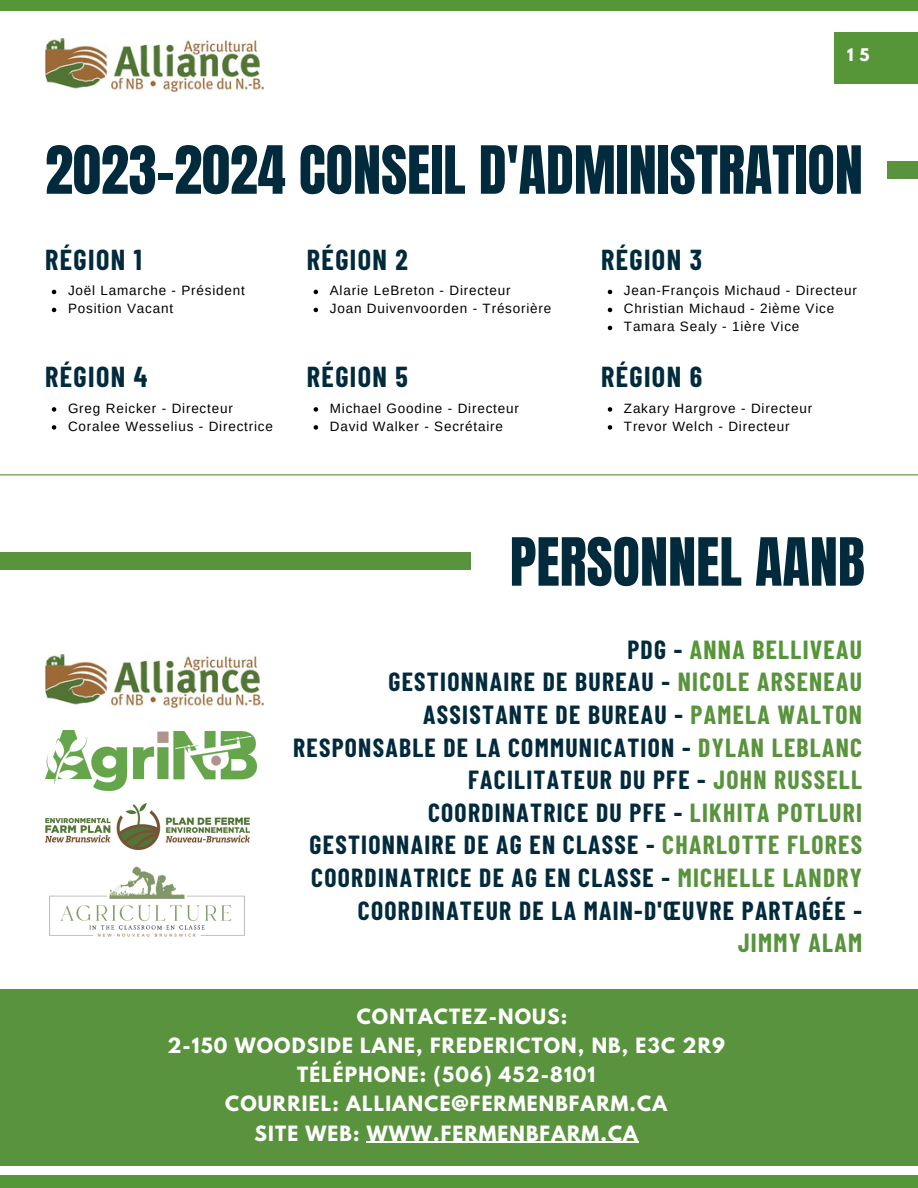
<style>
.page{position:relative;width:918px;height:1188px;background:#fff}
.page>*{position:absolute;margin:0;border:0;box-sizing:border-box;transform-origin:0 0}
.t1{font:56.4px "Anton";color:#022a3d}
.t2{font:700 28.2px "Barlow Condensed";letter-spacing:.05em;color:#022a3d}
.t3{font:700 25.65px/32.7px "Barlow Condensed";letter-spacing:.05em;color:#022a3d;text-align:right}
.t4{font:700 25.65px "Barlow Condensed";letter-spacing:.05em;color:#59933d}
.t5{font:700 18.75px "League Spartan";letter-spacing:.06em;color:#fff}
.t6{font:700 15.45px "League Spartan";color:#fff}
.t7{font:13.5px/18px "Arimo";letter-spacing:.06em;color:#000}
.s1{color:#569639}
.s2{color:#59933d}
</style>
<div class="page">
<div style="left:0;top:0;width:918px;height:11px;background:#569639"></div>
<div style="left:0;top:1175px;width:918px;height:13px;background:#569639"></div>
<div style="left:834px;top:32px;width:84px;height:51px;background:#569639"></div>
<img style="left:45px;top:38px;width:218px;height:53px">
<div style="left:887px;top:162px;width:31px;height:17px;background:#59933d"></div>
<hr style="left:0;top:474px;width:918px;height:1px;background:#569639">
<div style="left:0;top:552px;width:470px;height:17px;background:#59933d"></div>
<div style="left:0;top:989px;width:918px;height:176px;background:#59933d"></div>
<hr style="left:367px;top:1142px;width:272px;height:1px;background:#fff">
<img style="left:45px;top:654px;width:218px;height:53px">
<img style="left:45px;top:730px;width:212px;height:60px">
<img style="left:45px;top:803px;width:205px;height:134px">
<svg style="left:52px;top:290px;width:4px;height:4px"></svg>
<svg style="left:52px;top:308px;width:4px;height:4px"></svg>
<svg style="left:314px;top:290px;width:4px;height:4px"></svg>
<svg style="left:314px;top:308px;width:4px;height:4px"></svg>
<svg style="left:608px;top:290px;width:4px;height:4px"></svg>
<svg style="left:608px;top:308px;width:4px;height:4px"></svg>
<svg style="left:608px;top:326px;width:4px;height:4px"></svg>
<svg style="left:52px;top:407px;width:4px;height:5px"></svg>
<svg style="left:52px;top:425px;width:4px;height:5px"></svg>
<svg style="left:314px;top:407px;width:4px;height:5px"></svg>
<svg style="left:314px;top:425px;width:4px;height:5px"></svg>
<svg style="left:608px;top:407px;width:4px;height:5px"></svg>
<svg style="left:608px;top:425px;width:4px;height:5px"></svg>
<p class="t6" style="left:847px;top:47px;width:24px">1 5</p>
<h1 class="t1" style="left:45px;top:130px;width:819px">2023-2024 CONSEIL D'ADMINISTRATION</h1>
<h2 class="t2" style="left:45px;top:242px;width:98px">RÉGION 1</h2>
<h2 class="t2" style="left:307px;top:242px;width:103px">RÉGION 2</h2>
<h2 class="t2" style="left:601px;top:242px;width:102px">RÉGION 3</h2>
<p class="t7" style="left:68px;top:282px;width:179px">Joël Lamarche - Président<br>Position Vacant</p>
<p class="t7" style="left:330px;top:282px;width:223px">Alarie LeBreton - Directeur<br>Joan Duivenvoorden - Trésorière</p>
<p class="t7" style="left:624px;top:282px;width:234px">Jean-François Michaud - Directeur<br>Christian Michaud - 2ième Vice<br>Tamara Sealy - 1ière Vice</p>
<h2 class="t2" style="left:45px;top:359px;width:104px">RÉGION 4</h2>
<h2 class="t2" style="left:307px;top:359px;width:103px">RÉGION 5</h2>
<h2 class="t2" style="left:601px;top:359px;width:103px">RÉGION 6</h2>
<p class="t7" style="left:68px;top:399px;width:207px">Greg Reicker - Directeur<br>Coralee Wesselius - Directrice</p>
<p class="t7" style="left:330px;top:399px;width:191px">Michael Goodine - Directeur<br>David Walker - Secrétaire</p>
<p class="t7" style="left:624px;top:399px;width:190px">Zakary Hargrove - Directeur<br>Trevor Welch - Directeur</p>
<h1 class="t1" style="left:510px;top:522px;width:357px">PERSONNEL AANB</h1>
<p class="t3" style="left:293px;top:632px;width:570px">PDG - <span class="s1">ANNA BELLIVEAU<br></span>GESTIONNAIRE DE BUREAU - <span class="s2">NICOLE ARSENEAU </span>ASSISTANTE DE BUREAU - <span class="s2">PAMELA WALTON </span>RESPONSABLE DE LA COMMUNICATION - <span class="s2">DYLAN LEBLANC </span>FACILITATEUR DU PFE - <span class="s2">JOHN RUSSELL<br></span>COORDINATRICE DU PFE - <span class="s2">LIKHITA POTLURI </span>GESTIONNAIRE DE AG EN CLASSE - <span class="s2">CHARLOTTE FLORES </span>COORDINATRICE DE AG EN CLASSE - <span class="s2">MICHELLE LANDRY </span>COORDINATEUR DE LA MAIN-D'ŒUVRE PARTAGÉE -</p>
<h3 class="t4" style="left:738px;top:927px;width:126px">JIMMY ALAM</h3>
<h3 class="t5" style="left:357px;top:1007px;width:212px">CONTACTEZ-NOUS:</h3>
<h3 class="t5" style="left:167px;top:1036px;width:559px">2-150 WOODSIDE LANE, FREDERICTON, NB, E3C 2R9</h3>
<h3 class="t5" style="left:297px;top:1065px;width:300px">TÉLÉPHONE: (506) 452-8101</h3>
<h3 class="t5" style="left:225px;top:1095px;width:443px">COURRIEL: ALLIANCE@FERMENBFARM.CA</h3>
<h3 class="t5" style="left:255px;top:1124px;width:385px">SITE WEB: WWW.FERMENBFARM.CA</h3>
</div>
